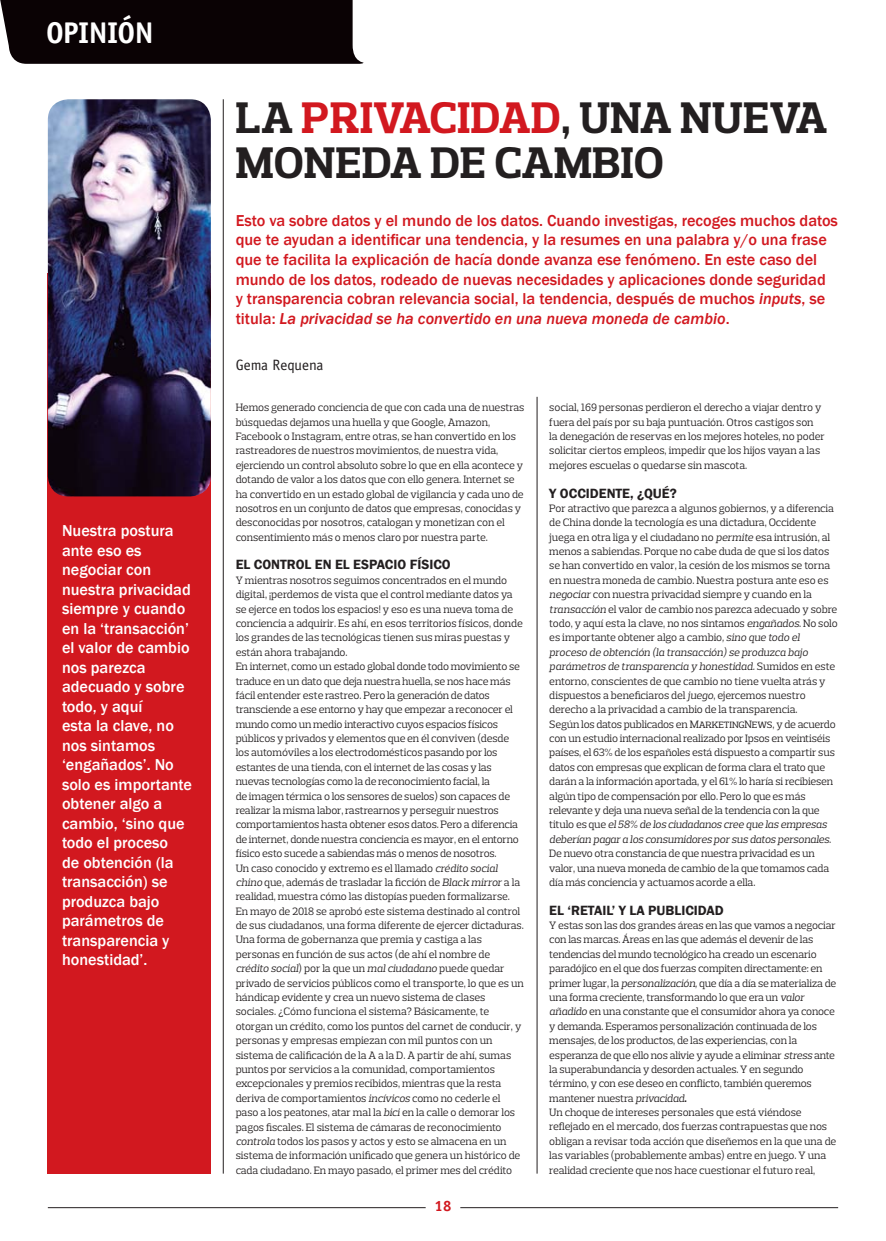
<style>
.page{position:relative;width:886px;height:1241px;background:#fff}
.page>*{position:absolute;margin:0;border:0;box-sizing:border-box;transform-origin:0 0}
.t1{font:700 45px/45px "Prelo Slab";letter-spacing:.015em;color:#231f20}
.t2{font:700 30px "Officina Sans Std";letter-spacing:-.02em;color:#fff}
.t3{font:500 16.25px/19.5px "Franklin Gothic";color:#d2181f}
.t4{font:500 16.25px/19.5px "Franklin Gothic";color:#fff}
.t5{font:15px "Officina Sans Std";color:#231f20}
.t6{font:700 15px "Officina Sans Std";color:#d2181f}
.t7{font:600 13.75px "Franklin Gothic";color:#231f20}
.t8{font:10.88px/14.4px "Prelo Slab";letter-spacing:-.01em;color:#231f20}
.s1{color:#d2181f}
.s2{font-style:italic}
.s3{font-weight:700}
</style>
<div class="page">
<hr style="left:48px;top:1207px;width:378px;height:1px;background:#231f20">
<hr style="left:460px;top:1207px;width:378px;height:1px;background:#231f20">
<hr style="left:223px;top:99px;width:1px;height:1074px;background:#231f20">
<div style="left:0;top:0;width:364px;height:64px;background:#0a0204"></div>
<div style="left:48px;top:273px;width:163px;height:900px;background:#d2181f"></div>
<img style="left:48px;top:99px;width:163px;height:397px">
<hr style="left:537px;top:397px;width:1px;height:776px;background:#231f20">
<h2 class="t2" style="left:46px;top:14px;width:109px">Opinión</h2>
<p class="t4" style="left:62px;top:521px;width:132px">Nuestra postura ante eso es negociar con nuestra privacidad siempre y cuando en la ‘transacción’ el valor de cambio nos parezca adecuado y sobre todo, y aquí<br>esta la clave, no nos sintamos ‘engañados’. No solo es importante obtener algo a cambio, ‘sino que todo el proceso<br>de obtención (la transacción) se produzca bajo parámetros de transparencia y honestidad’.</p>
<h1 class="t1" style="left:236px;top:95px;width:593px">LA <span class="s1">PRIVACIDAD</span>, UNA NUEVA<br>MONEDA DE CAMBIO</h1>
<p class="t3" style="left:236px;top:211px;width:604px">Esto va sobre datos y el mundo de los datos. Cuando investigas, recoges muchos datos que te ayudan a identificar una tendencia, y la resumes en una palabra y/o una frase que te facilita la explicación de hacía donde avanza ese fenómeno. En este caso del mundo de los datos, rodeado de nuevas necesidades y aplicaciones donde seguridad<br>y transparencia cobran relevancia social, la tendencia, después de muchos <span class="s2">inputs</span>, se titula: <span class="s2">La privacidad se ha convertido en una nueva moneda de cambio</span>.</p>
<h3 class="t5" style="left:236px;top:356px;width:89px">Gema Requena</h3>
<p class="t8" style="left:236px;top:400px;width:290px">Hemos generado conciencia de que con cada una de nuestras búsquedas dejamos una huella y que Google, Amazon, Facebook o Instagram, entre otras, se han convertido en los rastreadores de nuestros movimientos, de nuestra vida, ejerciendo un control absoluto sobre lo que en ella acontece y dotando de valor a los datos que con ello genera. Internet se ha convertido en un estado global de vigilancia y cada uno de nosotros en un conjunto de datos que empresas, conocidas y desconocidas por nosotros, catalogan y monetizan con el consentimiento más o menos claro por nuestra parte.</p>
<p class="t7" style="left:236px;top:556px;width:217px">EL CONTROL EN EL ESPACIO FÍSICO</p>
<p class="t8" style="left:236px;top:573px;width:290px">Y mientras nosotros seguimos concentrados en el mundo digital, ¡perdemos de vista que el control mediante datos ya se ejerce en todos los espacios! y eso es una nueva toma de conciencia a adquirir. Es ahí, en esos territorios físicos, donde los grandes de las tecnológicas tienen sus miras puestas y están ahora trabajando.<br>En internet, como un estado global donde todo movimiento se traduce en un dato que deja nuestra huella, se nos hace más fácil entender este rastreo. Pero la generación de datos transciende a ese entorno y hay que empezar a reconocer el mundo como un medio interactivo cuyos espacios físicos públicos y privados y elementos que en él conviven (desde los automóviles a los electrodomésticos pasando por los estantes de una tienda, con el internet de las cosas y las nuevas tecnologías como la de reconocimiento facial, la<br>de imagen térmica o los sensores de suelos) son capaces de realizar la misma labor, rastrearnos y perseguir nuestros comportamientos hasta obtener esos datos. Pero a diferencia de internet, donde nuestra conciencia es mayor, en el entorno físico esto sucede a sabiendas más o menos de nosotros.<br>Un caso conocido y extremo es el llamado <span class="s2">crédito social chino</span> que, además de trasladar la ficción de <span class="s2">Black mirror</span> a la realidad, muestra cómo las distopías pueden formalizarse.<br>En mayo de 2018 se aprobó este sistema destinado al control de sus ciudadanos, una forma diferente de ejercer dictaduras.<br>Una forma de gobernanza que premia y castiga a las personas en función de sus actos (de ahí el nombre de <span class="s2">crédito social</span>) por la que un <span class="s2">mal ciudadano</span> puede quedar privado de servicios públicos como el transporte, lo que es un hándicap evidente y crea un nuevo sistema de clases sociales. ¿Cómo funciona el sistema? Básicamente, te otorgan un crédito, como los puntos del carnet de conducir, y personas y empresas empiezan con mil puntos con un sistema de calificación de la A a la D. A partir de ahí, sumas puntos por servicios a la comunidad, comportamientos excepcionales y premios recibidos, mientras que la resta deriva de comportamientos <span class="s2">incívicos</span> como no cederle el paso a los peatones, atar mal la <span class="s2">bici</span> en la calle o demorar los pagos fiscales. El sistema de cámaras de reconocimiento <span class="s2">controla</span> todos los pasos y actos y esto se almacena en un sistema de información unificado que genera un histórico de cada ciudadano. En mayo pasado, el primer mes del crédito</p>
<p class="t8" style="left:549px;top:400px;width:277px">social, 169 personas perdieron el derecho a viajar dentro y fuera del país por su baja puntuación. Otros castigos son la denegación de reservas en los mejores hoteles, no poder solicitar ciertos empleos, impedir que los hijos vayan a las mejores escuelas o quedarse sin mascota.</p>
<p class="t7" style="left:549px;top:484px;width:129px">Y OCCIDENTE, ¿QUÉ?</p>
<p class="t8" style="left:549px;top:501px;width:290px">Por atractivo que parezca a algunos gobiernos, y a diferencia de China donde la tecnología es una dictadura, Occidente juega en otra liga y el ciudadano no <span class="s2">permite</span> esa intrusión, al menos a sabiendas. Porque no cabe duda de que si los datos se han convertido en valor, la cesión de los mismos se torna en nuestra moneda de cambio. Nuestra postura ante eso es <span class="s2">negociar</span> con nuestra privacidad siempre y cuando en la <span class="s2">transacción</span> el valor de cambio nos parezca adecuado y sobre todo, y aquí esta la clave, no nos sintamos <span class="s2">engañados</span>. No solo es importante obtener algo a cambio<span class="s2">, sino que todo el proceso de obtención (la transacción) se produzca bajo parámetros de transparencia y honestidad.</span> Sumidos en este entorno, conscientes de que cambio no tiene vuelta atrás y dispuestos a beneficiaros del <span class="s2">juego</span>, ejercemos nuestro derecho a la privacidad a cambio de la transparencia.<br>Según los datos publicados en MarketingNews, y de acuerdo con un estudio internacional realizado por Ipsos en veintiséis países, el 63% de los españoles está dispuesto a compartir sus datos con empresas que explican de forma clara el trato que darán a la información aportada, y el 61% lo haría si recibiesen algún tipo de compensación por ello. Pero lo que es más relevante y deja una nueva señal de la tendencia con la que titulo es que <span class="s2">el 58% de los ciudadanos cree que las empresas deberían pagar a los consumidores por sus datos personales.</span></p>
<p class="t8" style="left:549px;top:846px;width:281px">De nuevo otra constancia de que nuestra privacidad es un valor, una nueva moneda de cambio de la que tomamos cada día más conciencia y actuamos acorde a ella.</p>
<p class="t7" style="left:549px;top:901px;width:176px">EL ‘RETAIL’ Y LA PUBLICIDAD</p>
<p class="t8" style="left:549px;top:918px;width:288px">Y estas son las dos grandes áreas en las que vamos a negociar con las marcas. Áreas en las que además el devenir de las tendencias del mundo tecnológico ha creado un escenario paradójico en el que dos fuerzas compiten directamente: en primer lugar, la <span class="s2">personalización,</span> que día a día se materializa de una forma creciente, transformando lo que era un <span class="s2">valor añadido</span> en una constante que el consumidor ahora ya conoce y demanda. Esperamos personalización continuada de los mensajes, de los productos, de las experiencias, con la esperanza de que ello nos alivie y ayude a eliminar <span class="s2">stress</span> ante la superabundancia y desorden actuales. Y en segundo término, y con ese deseo en conflicto, también queremos mantener nuestra <span class="s2">privacidad</span><span class="s3">.<br></span>Un choque de intereses personales que está viéndose reflejado en el mercado, dos fuerzas contrapuestas que nos obligan a revisar toda acción que diseñemos en la que una de las variables (probablemente ambas) entre en juego. Y una realidad creciente que nos hace cuestionar el futuro real,</p>
<h3 class="t6" style="left:435px;top:1196px;width:18px">18</h3>
</div>
